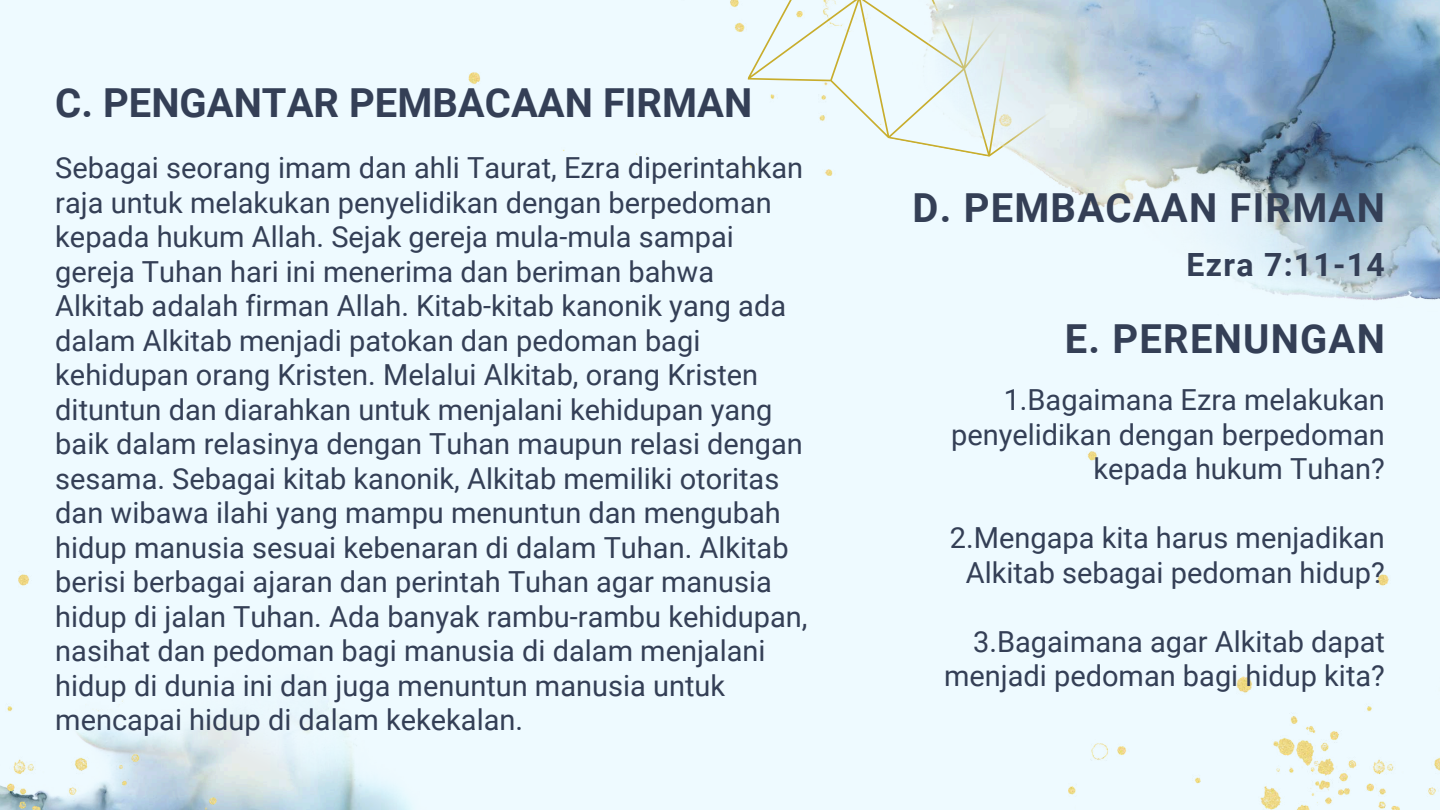
<style>
.page{position:relative;width:1440px;height:810px;background:#eefaff}
.page>*{position:absolute;margin:0;border:0;box-sizing:border-box;transform-origin:0 0}
.t1{font:700 40px "Roboto";letter-spacing:.03em;color:#343f56}
.t2{font:700 40px "Roboto";color:#343f56}
.t3{font:700 32px "Roboto";letter-spacing:.04em;color:#343f56}
.t4{font:29px/34.5px "Roboto";color:#343f56;text-align:right}
</style>
<div class="page">
<svg style="left:741px;top:0;width:108px;height:176px"></svg>
<img style="left:849px;top:0;width:591px;height:324px">
<img style="left:291px;top:697px;width:120px;height:113px">
<img style="left:0;top:574px;width:291px;height:236px">
<img style="left:1068px;top:452px;width:372px;height:358px">
<h1 class="t2" style="left:55px;top:80px;width:699px">C. PENGANTAR PEMBACAAN FIRMAN</h1>
<p class="t4" style="left:55px;top:151px;width:754px;text-align:left">Sebagai seorang imam dan ahli Taurat, Ezra diperintahkan raja untuk melakukan penyelidikan dengan berpedoman kepada hukum Allah. Sejak gereja mula-mula sampai gereja Tuhan hari ini menerima dan beriman bahwa Alkitab adalah firman Allah. Kitab-kitab kanonik yang ada dalam Alkitab menjadi patokan dan pedoman bagi kehidupan orang Kristen. Melalui Alkitab, orang Kristen dituntun dan diarahkan untuk menjalani kehidupan yang baik dalam relasinya dengan Tuhan maupun relasi dengan sesama. Sebagai kitab kanonik, Alkitab memiliki otoritas dan wibawa ilahi yang mampu menuntun dan mengubah hidup manusia sesuai kebenaran di dalam Tuhan. Alkitab berisi berbagai ajaran dan perintah Tuhan agar manusia hidup di jalan Tuhan. Ada banyak rambu-rambu kehidupan, nasihat dan pedoman bagi manusia di dalam menjalani hidup di dunia ini dan juga menuntun manusia untuk mencapai hidup di dalam kekekalan.</p>
<h1 class="t1" style="left:913px;top:185px;width:474px">D. PEMBACAAN FIRMAN</h1>
<p class="t3" style="left:1187px;top:246px;width:200px">Ezra 7:11-14</p>
<h1 class="t1" style="left:1065px;top:316px;width:321px">E. PERENUNGAN</h1>
<p class="t4" style="left:951px;top:383px;width:435px">1.Bagaimana Ezra melakukan penyelidikan dengan berpedoman kepada hukum Tuhan?</p>
<p class="t4" style="left:950px;top:521px;width:436px;text-align:center">2.Mengapa kita harus menjadikan<br>Alkitab sebagai pedoman hidup?</p>
<p class="t4" style="left:944px;top:625px;width:442px">3.Bagaimana agar Alkitab dapat menjadi pedoman bagi hidup kita?</p>
</div>
